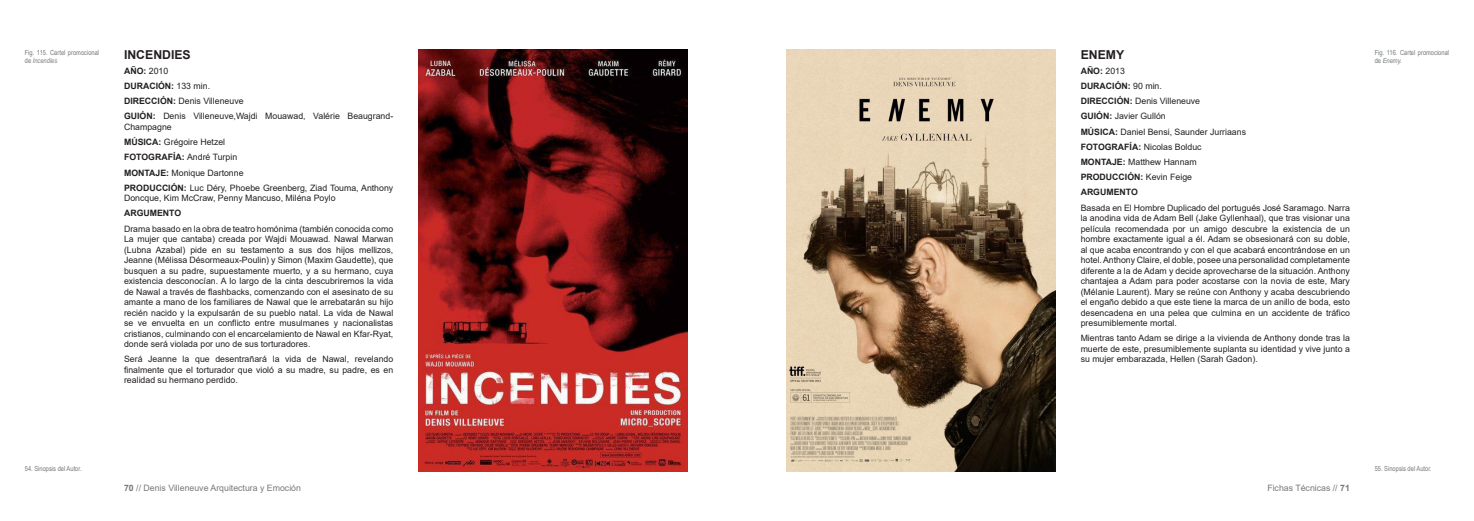
<style>
.page{position:relative;width:1474px;height:521px;background:#fff}
.page>*{position:absolute;margin:0;border:0;box-sizing:border-box;transform-origin:0 0}
.t1{font:700 12.25px "Arial";color:#231f20}
.t2{font:8.75px/10.5px "Arial";color:#231f20;text-align:justify}
.t3{font:700 8.75px "Arial";color:#231f20}
.t4{font:8.75px "Arial";color:#76787b}
.Anotaciones{font:7px/8.4px "Arial Narrow";color:#76787b}
.s1{font-style:italic}
.s2{font-weight:400}
.s3{font-weight:700}
</style>
<div class="page">
<img style="left:418px;top:50px;width:269px;height:421px">
<img style="left:786px;top:50px;width:269px;height:421px">
<p class="Anotaciones" style="left:25px;top:48px;width:76px">Fig. 115. Cartel promocional de <span class="s1">Incendies</span></p>
<p class="Anotaciones" style="left:1374px;top:48px;width:76px">Fig. 116. Cartel promocional de <span class="s1">Enemy.</span></p>
<p class="t1" style="left:124px;top:46px;width:68px">INCENDIES</p>
<p class="t3" style="left:124px;top:64px;width:46px">AÑO: <span class="s2">2010</span></p>
<p class="t3" style="left:124px;top:80px;width:88px">DURACIÓN: <span class="s2">133 min.</span></p>
<p class="t2" style="left:124px;top:96px;width:121px"><span class="s3">DIRECCIÓN:</span> Denis Villeneuve</p>
<p class="t2" style="left:124px;top:111px;width:271px"><span class="s3">GUIÓN:</span> Denis Villeneuve,Wajdi Mouawad, Valérie Beaugrand-<br>Champagne</p>
<p class="t2" style="left:124px;top:137px;width:103px"><span class="s3">MÚSICA:</span> Grégoire Hetzel</p>
<p class="t3" style="left:124px;top:151px;width:115px">FOTOGRAFÍA: <span class="s2">André Turpin</span></p>
<p class="t2" style="left:124px;top:167px;width:121px"><span class="s3">MONTAJE:</span> Monique Dartonne</p>
<p class="t2" style="left:124px;top:182px;width:271px"><span class="s3">PRODUCCIÓN:</span> Luc Déry, Phoebe Greenberg, Ziad Touma, Anthony<br>Doncque, Kim McCraw, Penny Mancuso, Miléna Poylo</p>
<p class="t3" style="left:124px;top:207px;width:59px">ARGUMENTO</p>
<p class="t2" style="left:124px;top:223px;width:271px">Drama basado en la obra de teatro homónima (también conocida como La mujer que cantaba) creada por Wajdi Mouawad. Nawal Marwan (Lubna Azabal) pide en su testamento a sus dos hijos mellizos, Jeanne (Mélissa Désormeaux-Poulin) y Simon (Maxim Gaudette), que busquen a su padre, supuestamente muerto, y a su hermano, cuya existencia desconocían. A lo largo de la cinta descubriremos la vida de Nawal a través de flashbacks, comenzando con el asesinato de su amante a mano de los familiares de Nawal que le arrebatarán su hijo recién nacido y la expulsarán de su pueblo natal. La vida de Nawal se ve envuelta en un conflicto entre musulmanes y nacionalistas cristianos, culminando con el encarcelamiento de Nawal en Kfar-Ryat, donde será violada por uno de sus torturadores.</p>
<p class="t2" style="left:124px;top:354px;width:271px">Será Jeanne la que desentrañará la vida de Nawal, revelando finalmente que el torturador que violó a su madre, su padre, es en realidad su hermano perdido.</p>
<p class="t1" style="left:1080px;top:46px;width:45px">ENEMY</p>
<p class="t3" style="left:1080px;top:64px;width:46px">AÑO: <span class="s2">2013</span></p>
<p class="t3" style="left:1080px;top:80px;width:83px">DURACIÓN: <span class="s2">90 min.</span></p>
<p class="t2" style="left:1080px;top:96px;width:121px"><span class="s3">DIRECCIÓN:</span> Denis Villeneuve</p>
<p class="t2" style="left:1080px;top:111px;width:87px"><span class="s3">GUIÓN:</span> Javier Gullón</p>
<p class="t2" style="left:1080px;top:126px;width:167px"><span class="s3">MÚSICA:</span> Daniel Bensi, Saunder Jurriaans</p>
<p class="t2" style="left:1080px;top:141px;width:122px"><span class="s3">FOTOGRAFÍA:</span> Nicolas Bolduc</p>
<p class="t2" style="left:1080px;top:157px;width:118px"><span class="s3">MONTAJE:</span> Matthew Hannam</p>
<p class="t3" style="left:1080px;top:171px;width:113px">PRODUCCIÓN: <span class="s2">Kevin Feige</span></p>
<p class="t3" style="left:1080px;top:186px;width:59px">ARGUMENTO</p>
<p class="t2" style="left:1080px;top:202px;width:271px">Basada en El Hombre Duplicado del portugués José Saramago. Narra la anodina vida de Adam Bell (Jake Gyllenhaal), que tras visionar una película recomendada por un amigo descubre la existencia de un hombre exactamente igual a él. Adam se obsesionará con su doble, al que acaba encontrando y con el que acabará encontrándose en un hotel. Anthony Claire, el doble, posee una personalidad completamente diferente a la de Adam y decide aprovecharse de la situación. Anthony chantajea a Adam para poder acostarse con la novia de este, Mary (Mélanie Laurent). Mary se reúne con Anthony y acaba descubriendo el engaño debido a que este tiene la marca de un anillo de boda, esto desencadena en una pelea que culmina en un accidente de tráfico presumiblemente mortal.</p>
<p class="t2" style="left:1080px;top:333px;width:271px">Mientras tanto Adam se dirige a la vivienda de Anthony donde tras la muerte de este, presumiblemente suplanta su identidad y vive junto a su mujer embarazada, Hellen (Sarah Gadon).</p>
<p class="Anotaciones" style="left:25px;top:464px;width:58px">54. Sinopsis del Autor.</p>
<p class="Anotaciones" style="left:1374px;top:464px;width:58px">55. Sinopsis del Autor.</p>
<p class="t4" style="left:124px;top:482px;width:178px"><span class="s3">70</span> // Denis Villeneuve Arquitectura y Emoción</p>
<p class="t4" style="left:1267px;top:482px;width:84px">Fichas Técnicas // <span class="s3">71</span></p>
</div>
